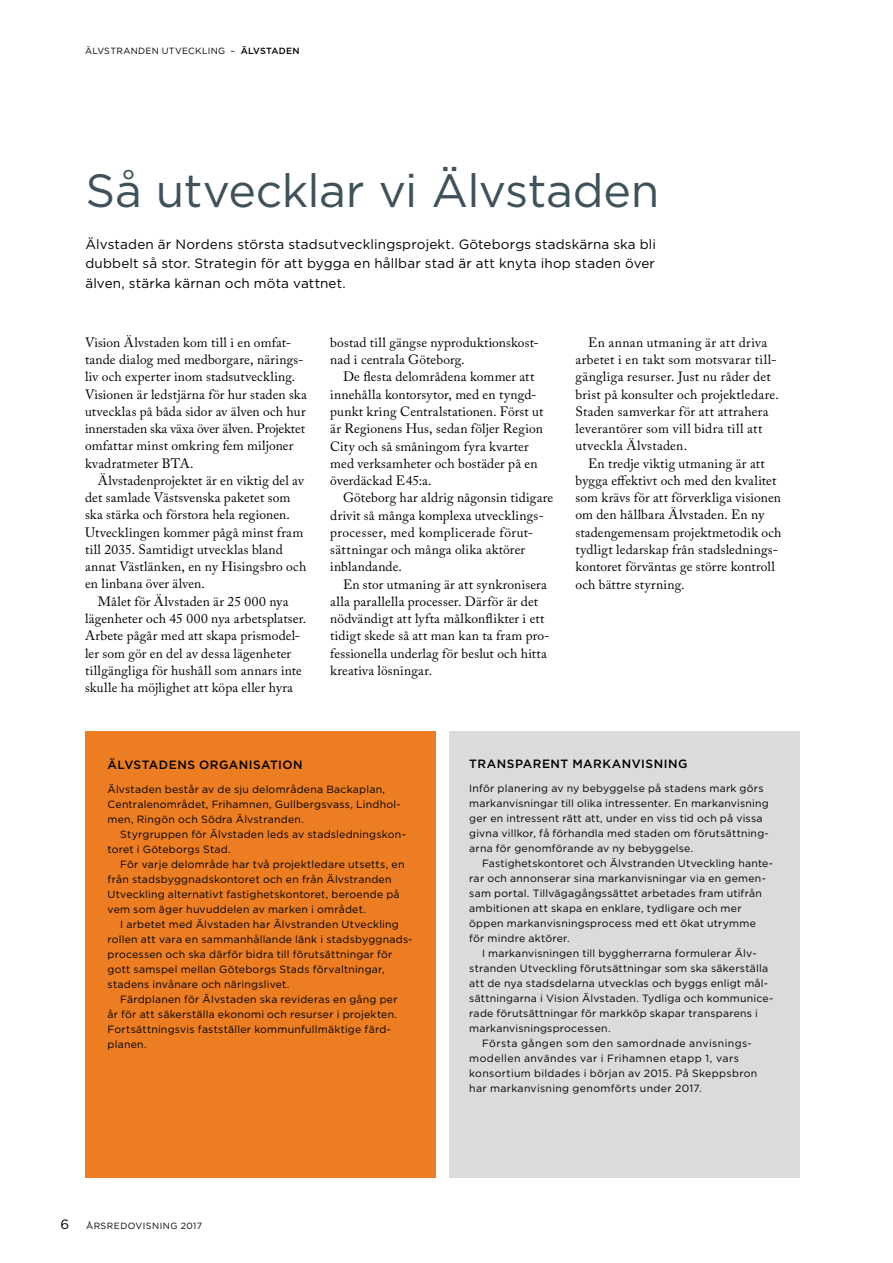
<style>
.page{position:relative;width:893px;height:1263px;background:#fff}
.page>*{position:absolute;margin:0;border:0;box-sizing:border-box;transform-origin:0 0}
.t1{font:46.5px "Gotham Book 10";letter-spacing:-.01em;color:#3f525b}
.t2{font:13.5px/17.2px "Adobe Caslon Pro";letter-spacing:.01em;color:#000}
.t3{font:13.5px/19.5px "Gotham Book 10";letter-spacing:.01em;color:#000;text-align:justify}
.t4{font:12px "Gotham Medium 2";letter-spacing:.04em;color:#000}
.t5{font:10.5px/15px "Gotham Book 10";letter-spacing:.02em;color:#000}
.t6{font:10.5px "Gotham Book 10";letter-spacing:.045em;color:#000}
.t7{font:10.5px "Gotham Book 10";letter-spacing:.04em;color:#000}
.t8{font:9px "Gotham Book 10";letter-spacing:.03em;color:#000}
.t9{font:9px "Gotham Book 11";letter-spacing:.05em;color:#000}
.s1{font-family:"Gotham Medium 2"}
.s2{font-family:"Gotham Book 10";font-size:13.5px}
</style>
<div class="page">
<div style="left:85px;top:731px;width:350px;height:447px;background:#ec7d22"></div>
<div style="left:449px;top:731px;width:350px;height:447px;background:#dadbdd"></div>
<p class="t8" style="left:85px;top:45px;width:216px">ÄLVSTRANDEN UTVECKLING – <span class="s1">ÄLVSTADEN</span></p>
<h1 class="t1" style="left:85px;top:161px;width:575px">Så utvecklar vi Älvstaden</h1>
<p class="t3" style="left:85px;top:234px;width:572px">Älvstaden är Nordens största stadsutvecklingsprojekt. Göteborgs stadskärna ska bli dubbelt så stor. Strategin för att bygga en hållbar stad är att knyta ihop staden över älven, stärka kärnan och möta vattnet.</p>
<p class="t2" style="left:85px;top:334px;width:223px">Vision Älvstaden kom till i en omfat&shy;tande dialog med medborgare, närings&shy;liv och experter inom stadsutveckling.<br>Visionen är ledstjärna för hur staden ska utvecklas på båda sidor av älven och hur innerstaden ska växa över älven. Projektet omfattar minst omkring fem miljoner kvadratmeter BTA.</p>
<p class="t2" style="left:85px;top:472px;width:223px;text-indent:13px">Älvstadenprojektet är en viktig del av det samlade Västsvenska paketet som ska stärka och förstora hela regionen.<br>Utvecklingen kommer pågå minst fram till 2035. Samtidigt utvecklas bland annat Västlänken, en ny Hisingsbro och en linbana över älven.</p>
<p class="t2" style="left:85px;top:592px;width:223px;text-indent:13px">Målet för Älvstaden är 25 000 nya lägenheter och 45 000 nya arbetsplatser.<br>Arbete pågår med att skapa prismodel&shy;ler som gör en del av dessa lägenheter tillgängliga för hushåll som annars inte skulle ha möjlighet att köpa eller hyra</p>
<p class="t2" style="left:330px;top:334px;width:210px">bostad till gängse nyproduktionskost&shy;nad i centrala Göteborg.</p>
<p class="t2" style="left:330px;top:368px;width:215px;text-indent:13px">De flesta delområdena kommer att innehålla kontorsytor, med en tyngd&shy;punkt kring Centralstationen. Först ut är Regionens Hus, sedan följer Region City och så småningom fyra kvarter med verksamheter och bostäder på en överdäckad E45:a.</p>
<p class="t2" style="left:330px;top:489px;width:225px;text-indent:13px">Göteborg har aldrig någonsin tidigare drivit så många komplexa utvecklings&shy;processer, med komplicerade förut&shy;sättningar och många olika aktörer inblandande.</p>
<p class="t2" style="left:330px;top:575px;width:221px;text-indent:13px">En stor utmaning är att synkronisera alla parallella processer. Därför är det nödvändigt att lyfta målkonflikter i ett tidigt skede så att man kan ta fram pro&shy;fessionella underlag för beslut och hitta kreativa lösningar.</p>
<p class="t2" style="left:575px;top:334px;width:205px;text-indent:13px">En annan utmaning är att driva arbetet i en takt som motsvarar till&shy;gängliga resurser. Just nu råder det brist på konsulter och projektledare.<br>Staden samverkar för att attrahera leverantörer som vill bidra till att utveckla Älvstaden.</p>
<p class="t2" style="left:575px;top:454px;width:207px;text-indent:13px">En tredje viktig utmaning är att bygga effektivt och med den kvalitet som krävs för att förverkliga visionen om den hållbara Älvstaden. En ny stadengemensam projektmetodik och tydligt ledarskap från stadslednings&shy;kontoret förväntas ge större kontroll och bättre styrning.</p>
<p class="t4" style="left:108px;top:757px;width:197px">ÄLVSTADENS ORGANISATION</p>
<p class="t5" style="left:108px;top:781px;width:295px">Älvstaden består av de sju delområdena Backaplan,<br>Centralenområdet, Frihamnen, Gullbergsvass, Lindhol&shy;men, Ringön och Södra Älvstranden.</p>
<p class="t5" style="left:108px;top:826px;width:300px;text-indent:13px">Styrgruppen för Älvstaden leds av stadsledningskon&shy;toret i Göteborgs Stad.</p>
<p class="t5" style="left:108px;top:856px;width:298px;text-indent:13px">För varje delområde har två projektledare utsetts, en från stadsbyggnadskontoret och en från Älvstranden Utveckling alternativt fastighetskontoret, beroende på vem som äger huvuddelen av marken i området.</p>
<p class="t5" style="left:108px;top:916px;width:307px;text-indent:13px">I arbetet med Älvstaden har Älvstranden Utveckling rollen att vara en sammanhållande länk i stadsbyggnads&shy;processen och ska därför bidra till förutsättningar för gott samspel mellan Göteborgs Stads förvaltningar, stadens invånare och näringslivet.</p>
<p class="t5" style="left:108px;top:991px;width:292px;text-indent:13px">Färdplanen för Älvstaden ska revideras en gång per år för att säkerställa ekonomi och resurser i projekten.<br>Fortsättningsvis fastställer kommunfullmäktige färd&shy;planen.</p>
<p class="t9" style="left:61px;top:1220px;width:143px"><span class="s2">6</span> ÅRSREDOVISNING 2017</p>
<p class="t4" style="left:469px;top:756px;width:220px">TRANSPARENT MARKANVISNING</p>
<p class="t5" style="left:469px;top:780px;width:301px">Inför planering av ny bebyggelse på stadens mark görs markanvisningar till olika intressenter. En markanvisning ger en intressent rätt att, under en viss tid och på vissa givna villkor, få förhandla med staden om förutsättning&shy;arna för genomförande av ny bebyggelse.</p>
<p class="t5" style="left:482px;top:855px;width:293px">Fastighetskontoret och Älvstranden Utveckling hante-</p>
<p class="t5" style="left:469px;top:870px;width:298px">rar och annonserar sina markanvisningar via en gemen-</p>
<p class="t5" style="left:469px;top:885px;width:294px">sam portal. Tillvägagångssättet arbetades fram utifrån</p>
<p class="t5" style="left:469px;top:900px;width:274px">ambitionen att skapa en enklare, tydligare och mer</p>
<p class="t5" style="left:469px;top:915px;width:288px">öppen markanvisningsprocess med ett ökat utrymme</p>
<p class="t5" style="left:469px;top:930px;width:102px">för mindre aktörer.</p>
<p class="t5" style="left:482px;top:945px;width:276px">I markanvisningen till byggherrarna formulerar Älv-</p>
<p class="t5" style="left:469px;top:960px;width:300px">stranden Utveckling förutsättningar som ska säkerställa</p>
<p class="t5" style="left:469px;top:975px;width:300px">att de nya stadsdelarna utvecklas och byggs enligt mål-</p>
<p class="t5" style="left:469px;top:990px;width:306px">sättningarna i Vision Älvstaden. Tydliga och kommunice-</p>
<p class="t5" style="left:469px;top:1005px;width:290px">rade förutsättningar för markköp skapar transparens i</p>
<p class="t5" style="left:469px;top:1021px;width:143px">markanvisningsprocessen.</p>
<p class="t7" style="left:482px;top:1037px;width:270px">Första gången som den samordnade anvisnings-</p>
<p class="t6" style="left:469px;top:1052px;width:271px">modellen användes var i Frihamnen etapp 1, vars</p>
<p class="t5" style="left:469px;top:1066px;width:290px">konsortium bildades i början av 2015. På Skeppsbron</p>
<p class="t5" style="left:469px;top:1081px;width:234px">har markanvisning genomförts under 2017.</p>
</div>
